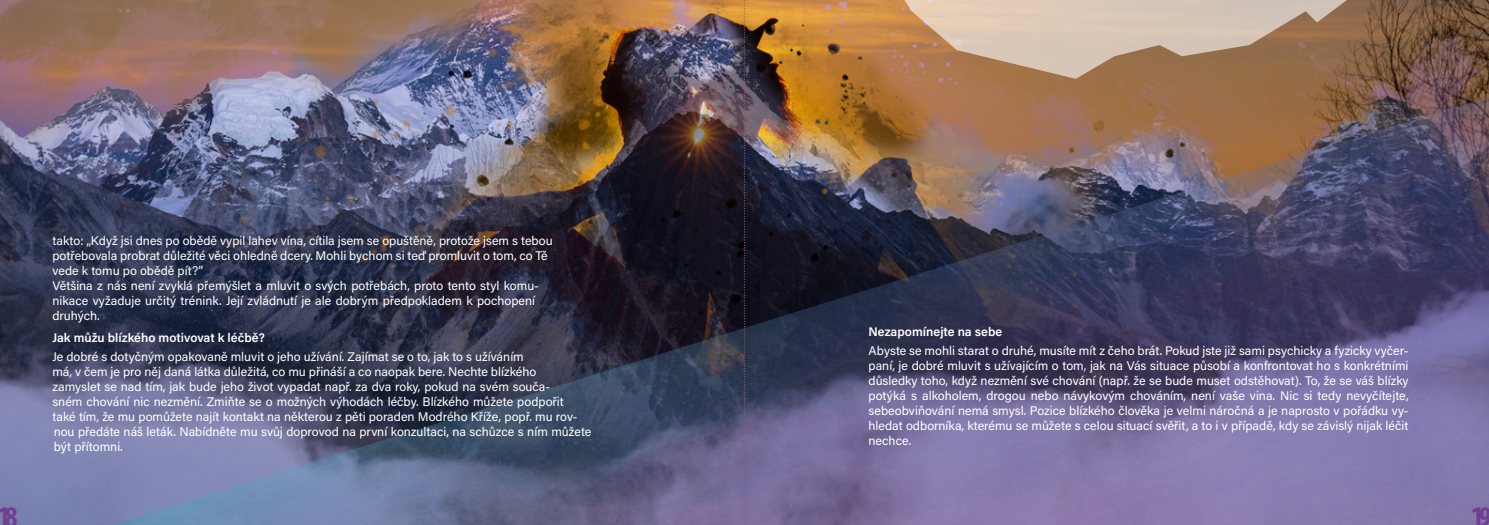
<style>
.page{position:relative;width:1489px;height:525px;background:#fff}
.page>*{position:absolute;margin:0;border:0;box-sizing:border-box;transform-origin:0 0}
.t1{font:700 condensed 30px "Myriad Pro";color:#6f3f92}
.t2{font:12.5px/15px "Acumin Pro";color:#fff}
.t3{font:600 12.5px "Acumin Pro";color:#fff}
</style>
<div class="page">
<img style="left:0;top:0;width:1488px;height:524px">
<svg style="left:833px;top:0;width:655px;height:79px;background:#b08f73"></svg>
<img style="left:58px;top:95px;width:1430px;height:429px">
<div style="left:736px;top:0;width:16px;height:524px;background:#000;opacity:.75"></div>
<svg style="left:743px;top:0;width:2px;height:525px"></svg>
<p class="t2" style="left:52px;top:232px;width:501px">takto: „Když jsi dnes po obědě vypil lahev vína, cítila jsem se opuštěně, protože jsem s tebou potřebovala probrat důležité věci ohledně dcery. Mohli bychom si teď promluvit o tom, co Tě vede k tomu po obědě pít?”<br>Většina z nás není zvyklá přemýšlet a mluvit o svých potřebách, proto tento styl komu&shy;nikace vyžaduje určitý trénink. Její zvládnutí je ale dobrým předpokladem k pochopení druhých.</p>
<p class="t3" style="left:52px;top:329px;width:214px">Jak můžu blízkého motivovat k léčbě?</p>
<p class="t2" style="left:52px;top:348px;width:540px">Je dobré s dotyčným opakovaně mluvit o jeho užívání. Zajímat se o to, jak to s užíváním<br>má, v čem je pro něj daná látka důležitá, co mu přináší a co naopak bere. Nechte blízkého<br>zamyslet se nad tím, jak bude jeho život vypadat např. za dva roky, pokud na svém souča-<br>sném chování nic nezmění. Zmiňte se o možných výhodách léčby. Blízkého můžete podpořit<br>také tím, že mu pomůžete najít kontakt na některou z pěti poraden Modrého Kříže, popř. mu rov&shy;nou předáte náš leták. Nabídněte mu svůj doprovod na první konzultaci, na schůzce s ním můžete být přítomni.</p>
<p class="t3" style="left:868px;top:323px;width:135px">Nezapomínejte na sebe</p>
<p class="t2" style="left:868px;top:342px;width:541px;text-align:justify">Abyste se mohli starat o druhé, musíte mít z čeho brát. Pokud jste již sami psychicky a fyzicky vyčer&shy;paní, je dobré mluvit s užívajícím o tom, jak na Vás situace působí a konfrontovat ho s konkrétními důsledky toho, když nezmění své chování (např. že se bude muset odstěhovat). To, že se váš blízky potýká s alkoholem, drogou nebo návykovým chováním, není vaše vina. Nic si tedy nevyčítejte, sebeobviňování nemá smysl. Pozice blízkého člověka je velmi náročná a je naprosto v pořádku vy&shy;hledat odborníka, kterému se můžete s celou situací svěřit, a to i v případě, kdy se závislý nijak léčit nechce.</p>
<h1 class="t1" style="left:-3px;top:498px;width:22px">18</h1>
<h1 class="t1" style="left:1470px;top:498px;width:22px">19</h1>
</div>
